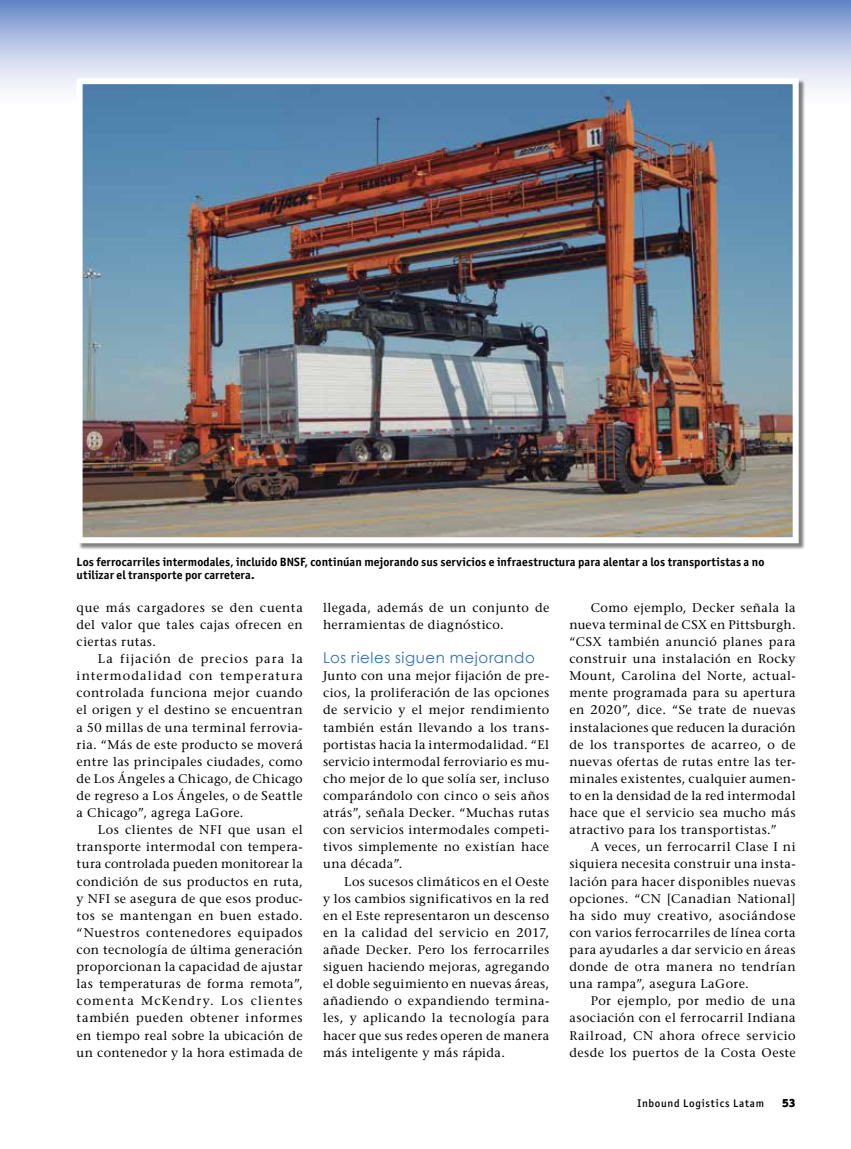
<style>
.page{position:relative;width:851px;height:1149px;background:#fff}
.page>*{position:absolute;margin:0;border:0;box-sizing:border-box;transform-origin:0 0}
.t1{font:15px "Century Gothic";letter-spacing:.04em;color:#2b71b7}
.t2{font:500 12.6px/17.1px "Stone Serif Std";letter-spacing:.035em;color:#000;text-align:justify}
.t3{font:700 12px/12.9px "Officina Sans ITC Std";letter-spacing:.01em;color:#000}
.t4{font:900 12px "Officina Sans ITC Std";color:#000}
.t5{font:500 11.1px "Officina Sans ITC Std";letter-spacing:.065em;color:#000}
</style>
<div class="page">
<svg style="left:0;top:0;width:850px;height:92px;background:#aebee0"></svg>
<div style="left:78px;top:79px;width:727px;height:471px;background:#000;opacity:.5"></div>
<img style="left:84px;top:85px;width:707px;height:451px">
<div style="left:77px;top:78px;width:721px;height:465px;border:6px solid #fff"></div>
<p class="t3" style="left:77px;top:555px;width:689px">Los ferrocarriles intermodales, incluido BNSF, continúan mejorando sus servicios e infraestructura para alentar a los transportistas a no utilizar el transporte por carretera.</p>
<p class="t2" style="left:77px;top:598px;width:228px">que más cargadores se den cuenta del valor que tales cajas ofrecen en ciertas rutas.</p>
<p class="t2" style="left:77px;top:650px;width:228px;text-indent:21px">La fijación de precios para la intermodalidad con temperatura controlada funciona mejor cuando el origen y el destino se encuentran a 50 millas de una terminal ferrovia&shy;ria. “Más de este producto se moverá entre las principales ciudades, como de Los Ángeles a Chicago, de Chicago de regreso a Los Ángeles, o de Seattle a Chicago”, agrega LaGore.</p>
<p class="t2" style="left:77px;top:821px;width:228px;text-indent:21px">Los clientes de NFI que usan el transporte intermodal con tempera&shy;tura controlada pueden monitorear la condición de sus productos en ruta, y NFI se asegura de que esos produc&shy;tos se mantengan en buen estado. “Nuestros contenedores equipados con tecnología de última generación proporcionan la capacidad de ajustar las temperaturas de forma remota”, comenta McKendry. Los clientes también pueden obtener informes en tiempo real sobre la ubicación de un contenedor y la hora estimada de</p>
<p class="t2" style="left:323px;top:598px;width:228px">llegada, además de un conjunto de herramientas de diagnóstico.</p>
<p class="t1" style="left:323px;top:647px;width:213px">Los rieles siguen mejorando</p>
<p class="t2" style="left:323px;top:667px;width:228px">Junto con una mejor fijación de pre&shy;cios, la proliferación de las opciones de servicio y el mejor rendimiento también están llevando a los trans&shy;portistas hacia la intermodalidad. “El servicio intermodal ferroviario es mu&shy;cho mejor de lo que solía ser, incluso comparándolo con cinco o seis años atrás”, señala Decker. “Muchas rutas con servicios intermodales competi&shy;tivos simplemente no existían hace una década”.</p>
<p class="t2" style="left:323px;top:872px;width:228px;text-indent:21px">Los sucesos climáticos en el Oeste y los cambios significativos en la red en el Este representaron un descenso en la calidad del servicio en 2017, añade Decker. Pero los ferrocarriles siguen haciendo mejoras, agregando el doble seguimiento en nuevas áreas, añadiendo o expandiendo termina&shy;les, y aplicando la tecnología para hacer que sus redes operen de manera más inteligente y más rápida.</p>
<p class="t2" style="left:569px;top:598px;width:228px;text-indent:21px">Como ejemplo, Decker señala la nueva terminal de CSX en Pittsburgh. “CSX también anunció planes para construir una instalación en Rocky Mount, Carolina del Norte, actual&shy;mente programada para su apertura en 2020”, dice. “Se trate de nuevas instalaciones que reducen la duración de los transportes de acarreo, o de nuevas ofertas de rutas entre las ter&shy;minales existentes, cualquier aumen&shy;to en la densidad de la red intermodal hace que el servicio sea mucho más atractivo para los transportistas.”</p>
<p class="t2" style="left:569px;top:838px;width:228px;text-indent:21px">A veces, un ferrocarril Clase I ni siquiera necesita construir una insta&shy;lación para hacer disponibles nuevas opciones. “CN [Canadian National] ha sido muy creativo, asociándose con varios ferrocarriles de línea corta para ayudarles a dar servicio en áreas donde de otra manera no tendrían una rampa”, asegura LaGore.</p>
<p class="t2" style="left:569px;top:992px;width:228px;text-indent:21px">Por ejemplo, por medio de una asociación con el ferrocarril Indiana Railroad, CN ahora ofrece servicio desde los puertos de la Costa Oeste</p>
<p class="t5" style="left:637px;top:1096px;width:128px">Inbound Logistics Latam</p>
<p class="t4" style="left:782px;top:1094px;width:15px">53</p>
</div>
